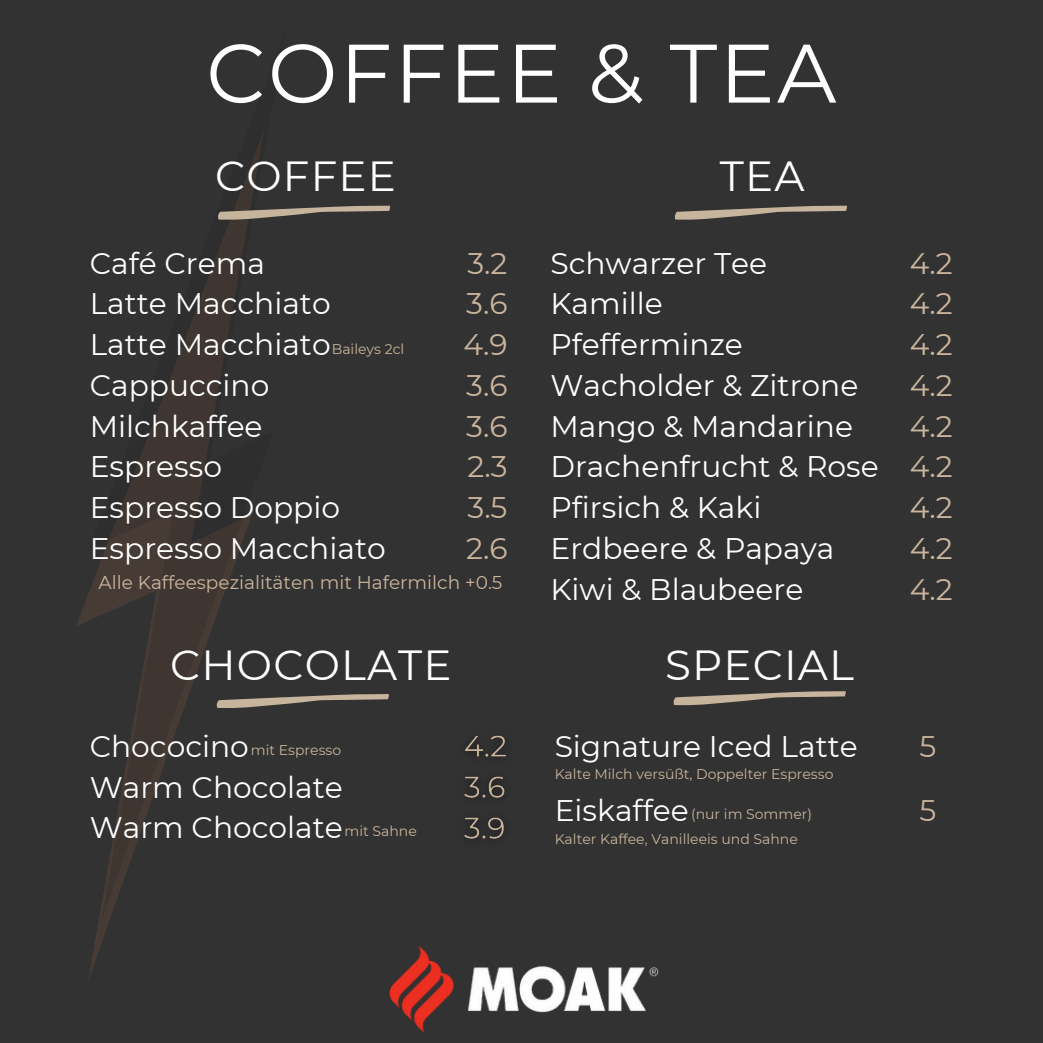
<style>
.page{position:relative;width:1043px;height:1043px;background:#fff}
.page>*{position:absolute;margin:0;border:0;box-sizing:border-box;transform-origin:0 0}
.t1{font:82.77px "Montserrat";letter-spacing:.025em;color:#fff}
.t2{font:42px "Montserrat";letter-spacing:.025em;color:#fff}
.t3{font:29.75px/40.6px "Montserrat";color:#fff}
.t4{font:29.75px/40.6px "Montserrat";color:#cab59d;text-align:justify}
.t5{font:18.55px "Montserrat";color:#cab59d}
.t6{font:14px "Montserrat";color:#c7b49c}
</style>
<div class="page">
<div style="left:0;top:0;width:1042px;height:1042px;background:#323232"></div>
<svg style="left:76px;top:135px;width:187px;height:786px"></svg>
<img style="left:389px;top:945px;width:270px;height:88px">
<svg style="left:218px;top:205px;width:172px;height:15px"></svg>
<svg style="left:674px;top:205px;width:172px;height:15px"></svg>
<svg style="left:673px;top:691px;width:172px;height:14px"></svg>
<img style="left:464px;top:735px;width:42px;height:104px">
<svg style="left:216px;top:693px;width:172px;height:15px"></svg>
<p class="t1" style="left:206px;top:22px;width:631px">COFFEE &amp; TEA</p>
<h2 class="t2" style="left:215px;top:150px;width:182px">COFFEE</h2>
<p class="t3" style="left:90px;top:243px;width:297px">Café Crema<br>Latte Macchiato<br>Latte Macchiato<br>Cappuccino<br>Milchkaffee<br>Espresso<br>Espresso Doppio<br>Espresso Macchiato</p>
<h2 class="t4" style="left:463px;top:243px;width:46px">3.2<br>3.6<br>4.9<br>3.6<br>3.6<br>2.3<br>3.5<br>2.6</h2>
<p class="t6" style="left:332px;top:340px;width:74px">Baileys 2cl</p>
<h3 class="t5" style="left:98px;top:571px;width:405px">Alle Kaffeespezialitäten mit Hafermilch +0.5</h3>
<h3 class="t2" style="left:170px;top:638px;width:283px">CHOCOLATE</h3>
<h3 class="t3" style="left:90px;top:725px;width:254px">Chococino<br>Warm Chocolate<br>Warm Chocolate</h3>
<p class="t6" style="left:251px;top:741px;width:92px">mit Espresso</p>
<p class="t6" style="left:344px;top:822px;width:74px">mit Sahne</p>
<p class="t2" style="left:719px;top:150px;width:86px">TEA</p>
<h3 class="t3" style="left:550px;top:243px;width:330px">Schwarzer Tee<br>Kamille<br>Pfefferminze<br>Wacholder &amp; Zitrone<br>Mango &amp; Mandarine<br>Drachenfrucht &amp; Rose<br>Pfirsich &amp; Kaki<br>Erdbeere &amp; Papaya<br>Kiwi &amp; Blaubeere</h3>
<h4 class="t4" style="left:909px;top:243px;width:44px">4.2<br>4.2<br>4.2<br>4.2<br>4.2<br>4.2<br>4.2<br>4.2<br>4.2</h4>
<p class="t2" style="left:665px;top:638px;width:190px">SPECIAL</p>
<h2 class="t3" style="left:554px;top:725px;width:304px">Signature Iced Latte</h2>
<p class="t3" style="left:554px;top:790px;width:135px">Eiskaffee</p>
<h3 class="t4" style="left:919px;top:725px;width:18px">5</h3>
<h3 class="t6" style="left:554px;top:765px;width:280px">Kalte Milch versüßt, Doppelter Espresso</h3>
<h2 class="t6" style="left:691px;top:805px;width:122px">(nur im Sommer)</h2>
<h3 class="t4" style="left:919px;top:790px;width:18px">5</h3>
<p class="t6" style="left:554px;top:830px;width:245px">Kalter Kaffee, Vanilleeis und Sahne</p>
</div>
